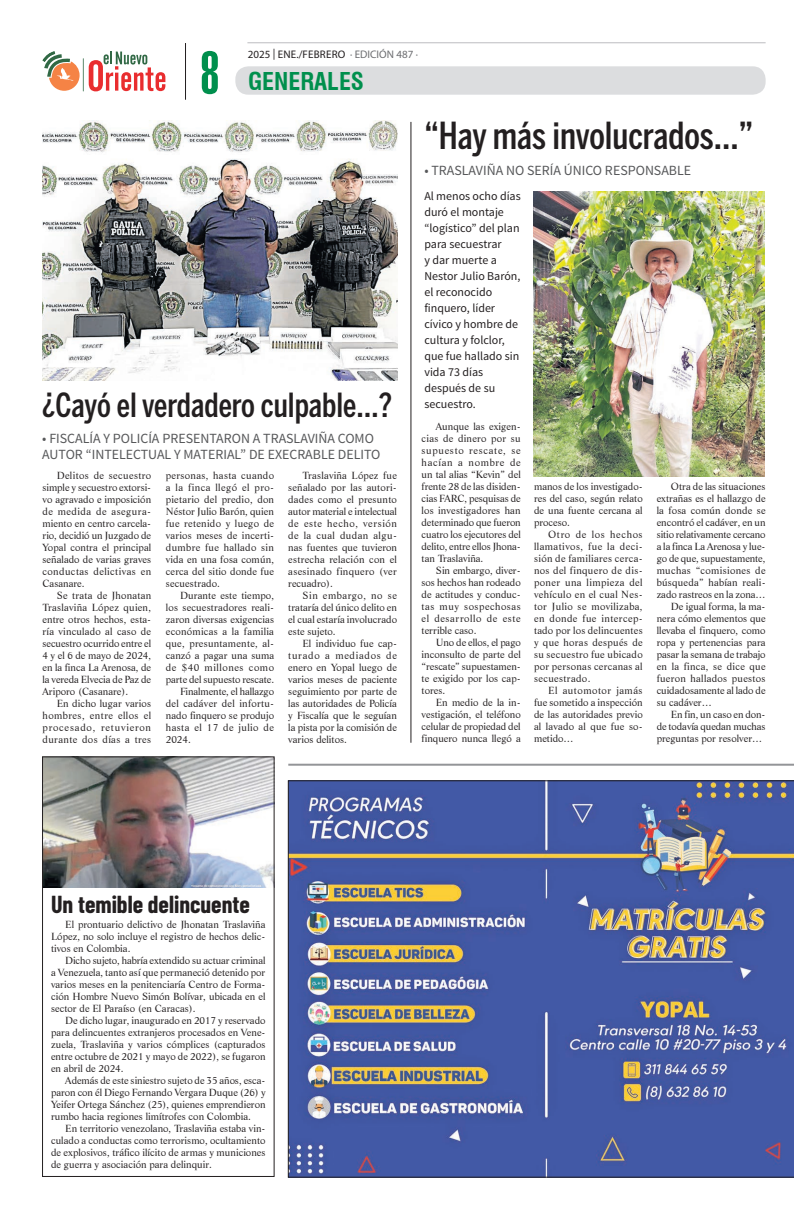
<style>
.page{position:relative;width:794px;height:1219px;background:#fff}
.page>*{position:absolute;margin:0;border:0;box-sizing:border-box;transform-origin:0 0}
.t1{font:900 extra-condensed 57.6px "Swiss 911 BT";color:#008f4d}
.t2{font:500 37px "Benton Sans Comp";color:#231f20}
.t3{font:500 33px "Benton Sans Comp";color:#231f20}
.t4{font:700 24px "Barlow Condensed";color:#231f20}
.t5{font:700 condensed 24px "Swiss 721 BT";color:#008f4d}
.t6{font:14px/16.8px "Source Sans Pro";color:#57585a}
.t7{font:12px/16px "Source Sans Pro";color:#231f20}
.t8{font:11px "Myriad Pro";color:#231f20}
.t9{font:10px/12px "Life BT";color:#231f20;text-align:justify}
.t10{font:10px "Life BT";letter-spacing:.02em;color:#231f20}
.t11{font:10px "Life BT";letter-spacing:.025em;color:#231f20}
.t12{font:10px "Life BT";letter-spacing:.03em;color:#231f20}
.t13{font:10px "Life BT";letter-spacing:.035em;color:#231f20}
.t14{font:10px "Life BT";letter-spacing:.05em;color:#231f20}
.s1{color:#6c6d70}
</style>
<div class="page">
<div style="left:235px;top:66px;width:530px;height:29px;background:#dcdddf;border-radius:13px"></div>
<hr style="left:185px;top:43px;width:1px;height:57px;background:#231f20">
<hr style="left:247px;top:43px;width:518px;height:1px;background:#bcbdc0">
<svg style="left:43px;top:51px;width:122px;height:41px"></svg>
<svg style="left:288px;top:780px;width:506px;height:397px;background:#59689f"></svg>
<hr style="left:288px;top:764px;width:506px;height:2px;background:#939598">
<img style="left:533px;top:191px;width:232px;height:285px">
<img style="left:43px;top:120px;width:354px;height:261px">
<img style="left:44px;top:758px;width:229px;height:129px">
<div style="left:42px;top:756px;width:233px;height:421px;border:1px solid #231f20"></div>
<hr style="left:411px;top:122px;width:1px;height:621px;background:#231f20">
<h1 class="t1" style="left:200px;top:42px;width:20px">8</h1>
<p class="t8" style="left:248px;top:48px;width:172px">2025 | ENE./FEBRERO <span class="s1">∙ EDICIÓN 487 ∙</span></p>
<h3 class="t5" style="left:248px;top:66px;width:117px">GENERALES</h3>
<h3 class="t3" style="left:42px;top:386px;width:351px">¿Cayó el verdadero culpable…?</h3>
<h3 class="t6" style="left:42px;top:430px;width:340px">• FISCALÍA Y POLICÍA PRESENTARON A TRASLAVIÑA COMO<br>AUTOR “INTELECTUAL Y MATERIAL” DE EXECRABLE DELITO</h3>
<p class="t9" style="left:43px;top:469px;width:110px;text-indent:14px">Delitos de secuestro simple y secuestro extorsi&shy;vo agravado e imposición de medida de asegura&shy;miento en centro carcela&shy;rio, decidió un Juzgado de Yopal contra el principal señalado de varias graves conductas delictivas en Casanare.</p>
<p class="t9" style="left:43px;top:589px;width:110px;text-indent:14px">Se trata de Jhonatan Traslaviña López quien, entre otros hechos, esta&shy;ría vinculado al caso de secuestro ocurrido entre el 4 y el 6 de mayo de 2024, en la finca La Arenosa, de la vereda Elvecia de Paz de Ariporo (Casanare).</p>
<p class="t9" style="left:43px;top:697px;width:110px;text-indent:14px">En dicho lugar varios hombres, entre ellos el procesado, retuvieron durante dos días a tres</p>
<p class="t9" style="left:166px;top:469px;width:110px">personas, hasta cuando a la finca llegó el pro&shy;pietario del predio, don Néstor Julio Barón, quien fue retenido y luego de varios meses de incerti&shy;dumbre fue hallado sin vida en una fosa común, cerca del sitio donde fue secuestrado.</p>
<p class="t9" style="left:180px;top:589px;width:96px">Durante este tiempo,</p>
<p class="t9" style="left:166px;top:601px;width:110px">los secuestradores reali-</p>
<p class="t9" style="left:166px;top:613px;width:110px">zaron diversas exigencias</p>
<p class="t10" style="left:166px;top:625px;width:110px">económicas a la familia</p>
<p class="t10" style="left:166px;top:637px;width:110px">que, presuntamente, al-</p>
<p class="t9" style="left:166px;top:649px;width:110px">canzó a pagar una suma</p>
<p class="t14" style="left:166px;top:661px;width:110px">de $40 millones como</p>
<p class="t9" style="left:166px;top:673px;width:110px">parte del supuesto rescate.</p>
<p class="t9" style="left:180px;top:685px;width:96px">Finalmente, el hallazgo</p>
<p class="t10" style="left:166px;top:697px;width:110px">del cadáver del infortu-</p>
<p class="t9" style="left:166px;top:709px;width:110px">nado finquero se produjo</p>
<p class="t13" style="left:166px;top:721px;width:110px">hasta el 17 de julio de</p>
<p class="t9" style="left:166px;top:733px;width:26px">2024.</p>
<p class="t9" style="left:288px;top:469px;width:110px;text-indent:14px">Traslaviña López fue señalado por las autori&shy;dades como el presunto autor material e intelectual de este hecho, versión de la cual dudan algu&shy;nas fuentes que tuvieron estrecha relación con el asesinado finquero (ver recuadro).</p>
<p class="t9" style="left:288px;top:589px;width:110px;text-indent:14px">Sin embargo, no se trataría del único delito en el cual estaría involucrado este sujeto.</p>
<p class="t9" style="left:288px;top:637px;width:110px;text-indent:14px">El individuo fue cap&shy;turado a mediados de enero en Yopal luego de varios meses de paciente seguimiento por parte de las autoridades de Policía y Fiscalía que le seguían la pista por la comisión de varios delitos.</p>
<h2 class="t2" style="left:424px;top:114px;width:330px">“Hay más involucrados…”</h2>
<h3 class="t6" style="left:424px;top:162px;width:268px">• TRASLAVIÑA NO SERÍA ÚNICO RESPONSABLE</h3>
<p class="t7" style="left:424px;top:189px;width:98px">Al menos ocho días duró el montaje “logístico” del plan para secuestrar<br>y dar muerte a<br>Nestor Julio Barón, el reconocido finquero, líder cívico y hombre de cultura y folclor, que fue hallado sin vida 73 días después de su secuestro.</p>
<p class="t9" style="left:421px;top:421px;width:101px;text-indent:14px">Aunque las exigen&shy;cias de dinero por su supuesto rescate, se hacían a nombre de un tal alias “Kevin” del frente 28 de las disiden&shy;cias FARC, pesquisas de los investigadores han determinado que fueron cuatro los ejecutores del delito, entre ellos Jhona&shy;tan Traslaviña.</p>
<p class="t9" style="left:421px;top:565px;width:101px;text-indent:14px">Sin embargo, diver&shy;sos hechos han rodeado de actitudes y conduc&shy;tas muy sospechosas el desarrollo de este terrible caso.</p>
<p class="t9" style="left:421px;top:637px;width:101px;text-indent:14px">Uno de ellos, el pago inconsulto de parte del “rescate” supuestamen&shy;te exigido por los cap&shy;tores.</p>
<p class="t9" style="left:421px;top:697px;width:101px;text-indent:14px">En medio de la in&shy;vestigación, el teléfono celular de propiedad del finquero nunca llegó a</p>
<p class="t9" style="left:534px;top:480px;width:110px">manos de los investigado&shy;res del caso, según relato de una fuente cercana al proceso.</p>
<p class="t9" style="left:534px;top:528px;width:110px;text-indent:14px">Otro de los hechos llamativos, fue la deci&shy;sión de familiares cerca&shy;nos del finquero de dis&shy;poner una limpieza del vehículo en el cual Nes&shy;tor Julio se movilizaba, en donde fue intercep&shy;tado por los delincuentes y que horas después de su secuestro fue ubicado por personas cercanas al secuestrado.</p>
<p class="t9" style="left:534px;top:684px;width:110px;text-indent:14px">El automotor jamás fue sometido a inspección de las autoridades previo al lavado al que fue so&shy;metido…</p>
<p class="t9" style="left:671px;top:480px;width:96px">Otra de las situaciones</p>
<p class="t9" style="left:656px;top:492px;width:110px">extrañas es el hallazgo de</p>
<p class="t9" style="left:656px;top:504px;width:110px">la fosa común donde se</p>
<p class="t9" style="left:656px;top:516px;width:110px">encontró el cadáver, en un</p>
<p class="t9" style="left:656px;top:528px;width:110px">sitio relativamente cercano</p>
<p class="t9" style="left:656px;top:540px;width:110px">a la finca La Arenosa y lue-</p>
<p class="t9" style="left:656px;top:552px;width:110px">go de que, supuestamente,</p>
<p class="t12" style="left:656px;top:564px;width:110px">muchas “comisiones de</p>
<p class="t10" style="left:656px;top:576px;width:110px">búsqueda” habían reali-</p>
<p class="t9" style="left:656px;top:588px;width:110px">zado rastreos en la zona…</p>
<p class="t9" style="left:671px;top:600px;width:96px">De igual forma, la ma-</p>
<p class="t9" style="left:656px;top:612px;width:110px">nera cómo elementos que</p>
<p class="t9" style="left:656px;top:624px;width:110px">llevaba el finquero, como</p>
<p class="t9" style="left:656px;top:636px;width:110px">ropa y pertenencias para</p>
<p class="t9" style="left:656px;top:648px;width:110px">pasar la semana de trabajo</p>
<p class="t11" style="left:656px;top:660px;width:110px">en la finca, se dice que</p>
<p class="t11" style="left:656px;top:672px;width:110px">fueron hallados puestos</p>
<p class="t9" style="left:656px;top:684px;width:110px">cuidadosamente al lado de</p>
<p class="t9" style="left:656px;top:696px;width:57px">su cadáver…</p>
<p class="t9" style="left:671px;top:708px;width:96px">En fin, un caso en don-</p>
<p class="t9" style="left:656px;top:720px;width:110px">de todavía quedan muchas</p>
<p class="t9" style="left:656px;top:732px;width:107px">preguntas por resolver…</p>
<h3 class="t4" style="left:51px;top:887px;width:200px">Un temible delincuente</h3>
<p class="t9" style="left:51px;top:918px;width:216px;text-indent:14px">El prontuario delictivo de Jhonatan Traslaviña López, no solo incluye el registro de hechos delic&shy;tivos en Colombia.</p>
<p class="t9" style="left:51px;top:954px;width:216px;text-indent:14px">Dicho sujeto, habría extendido su actuar criminal a Venezuela, tanto así que permaneció detenido por varios meses en la penitenciaría Centro de Forma&shy;ción Hombre Nuevo Simón Bolívar, ubicada en el sector de El Paraíso (en Caracas).</p>
<p class="t9" style="left:51px;top:1014px;width:216px;text-indent:14px">De dicho lugar, inaugurado en 2017 y reservado para delincuentes extranjeros procesados en Vene&shy;zuela, Traslaviña y varios cómplices (capturados entre octubre de 2021 y mayo de 2022), se fugaron en abril de 2024.</p>
<p class="t9" style="left:51px;top:1074px;width:216px;text-indent:14px">Además de este siniestro sujeto de 35 años, esca&shy;paron con él Diego Fernando Vergara Duque (26) y Yeifer Ortega Sánchez (25), quienes emprendieron rumbo hacia regiones limítrofes con Colombia.</p>
<p class="t9" style="left:51px;top:1122px;width:216px;text-indent:14px">En territorio venezolano, Traslaviña estaba vin&shy;culado a conductas como terrorismo, ocultamiento de explosivos, tráfico ilícito de armas y municiones de guerra y asociación para delinquir.</p>
</div>
